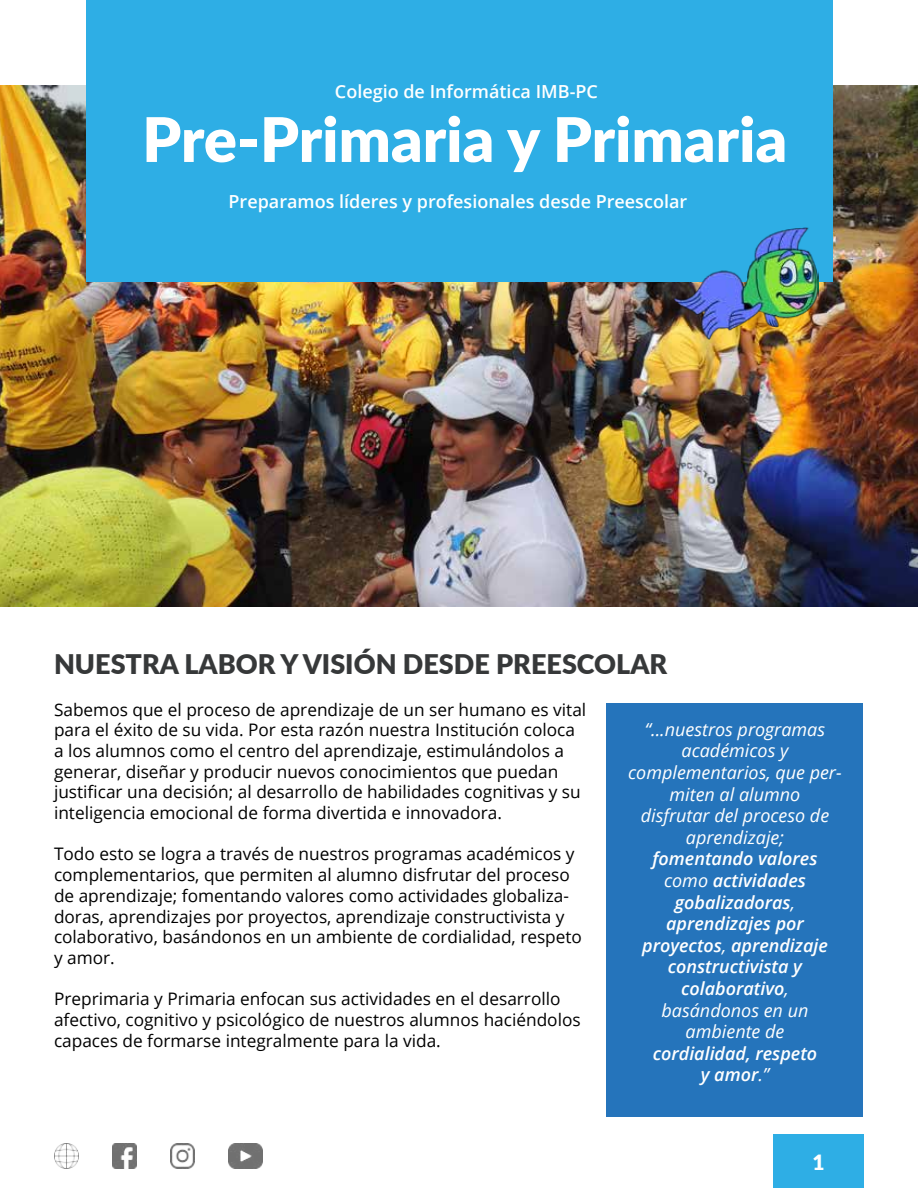
<style>
.page{position:relative;width:918px;height:1188px;background:#fff}
.page>*{position:absolute;margin:0;border:0;box-sizing:border-box;transform-origin:0 0}
.t1{font:900 61.5px "Lato";color:#fff}
.t2{font:900 27px "Lato";color:#363839}
.t3{font:900 21px "Lato";color:#fff}
.t4{font:italic 600 18px/21.6px "Open Sans";color:#fff;text-align:center}
.t5{font:italic 18px/21.6px "Open Sans";color:#fff;text-align:center}
.t6{font:600 18px "Open Sans";color:#fff}
.t7{font:17.25px/20.7px "Open Sans";color:#000}
.s1{font-weight:400}
</style>
<div class="page">
<div style="left:773px;top:1134px;width:91px;height:54px;background:#2eaee5"></div>
<img style="left:54px;top:1144px;width:25px;height:25px">
<img style="left:112px;top:1144px;width:25px;height:25px">
<img style="left:170px;top:1144px;width:25px;height:25px">
<img style="left:228px;top:1144px;width:35px;height:24px">
<img style="left:0;top:86px;width:918px;height:521px">
<div style="left:86px;top:0;width:746px;height:281px;background:#2eaee5"></div>
<img style="left:675px;top:228px;width:143px;height:111px">
<div style="left:607px;top:703px;width:256px;height:413px;background:#2574bb"></div>
<p class="t6" style="left:335px;top:80px;width:265px">Colegio de Informática IMB-PC</p>
<h1 class="t1" style="left:142px;top:93px;width:647px">Pre-Primaria y Primaria</h1>
<p class="t6" style="left:229px;top:189px;width:460px">Preparamos líderes y profesionales desde Preescolar</p>
<h2 class="t2" style="left:54px;top:644px;width:615px">NUESTRA LABOR Y VISIÓN DESDE PREESCOLAR</h2>
<p class="t7" style="left:54px;top:698px;width:534px">Sabemos que el proceso de aprendizaje de un ser humano es vital para el éxito de su vida. Por esta razón nuestra Institución coloca a los alumnos como el centro del aprendizaje, estimulándolos a generar, diseñar y producir nuevos conocimientos que puedan justificar una decisión; al desarrollo de habilidades cognitivas y su inteligencia emocional de forma divertida e innovadora.</p>
<p class="t7" style="left:54px;top:843px;width:530px">Todo esto se logra a través de nuestros programas académicos y complementarios, que permiten al alumno disfrutar del proceso de aprendizaje; fomentando valores como actividades globaliza&shy;doras, aprendizajes por proyectos, aprendizaje constructivista y colaborativo, basándonos en un ambiente de cordialidad, respeto y amor.</p>
<p class="t7" style="left:54px;top:988px;width:528px">Preprimaria y Primaria enfocan sus actividades en el desarrollo afectivo, cognitivo y psicológico de nuestros alumnos haciéndolos capaces de formarse integralmente para la vida.</p>
<p class="t5" style="left:628px;top:718px;width:215px">“...nuestros programas académicos y complementarios, que per&shy;miten al alumno<br>disfrutar del proceso de aprendizaje;</p>
<p class="t4" style="left:642px;top:848px;width:187px">fomentando valores <span class="s1">como</span> actividades gobalizadoras<span class="s1">, </span>aprendizajes por proyectos<span class="s1">,</span> aprendizaje constructivista y colaborativo<span class="s1">, basándonos en un ambiente de</span></p>
<p class="t4" style="left:653px;top:1042px;width:166px">cordialidad, respeto y amor<span class="s1">.”</span></p>
<p class="t3" style="left:813px;top:1146px;width:14px">1</p>
</div>
